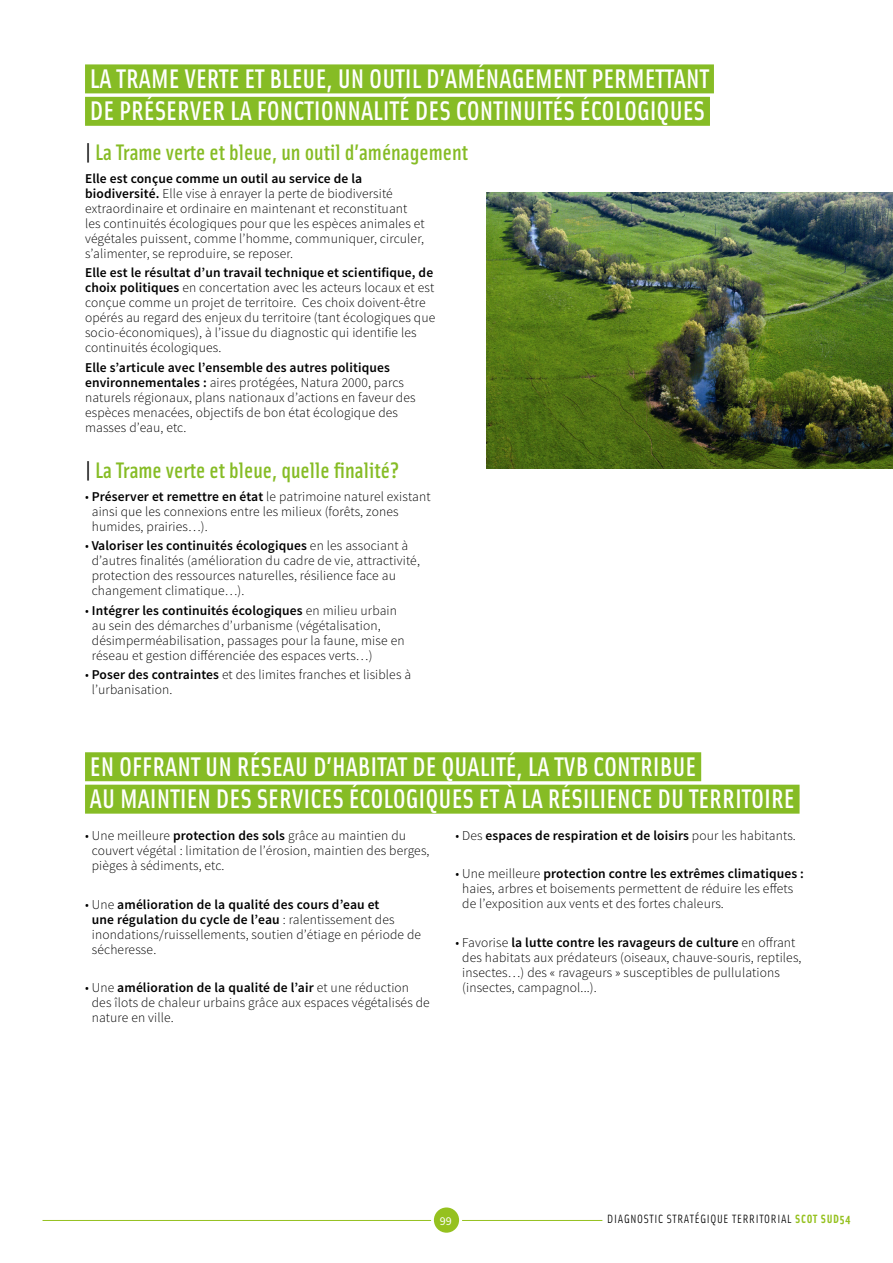
<style>
.page{position:relative;width:893px;height:1263px;background:#fff}
.page>*{position:absolute;margin:0;border:0;box-sizing:border-box;transform-origin:0 0}
.t1{font:500 27px/32.4px "Solex";color:#fff}
.t2{font:500 22.5px "Solex";color:#86bc25}
.t3{font:300 13.5px/15px "Source Sans Pro";letter-spacing:.01em;color:#000}
.t4{font:600 13.5px "Source Sans Pro";letter-spacing:.01em;color:#000}
.t5{font:12px "Solex";letter-spacing:.06em;color:#000}
.t6{font:12px "Source Sans Pro";color:#fff}
.s1{color:#000}
.s2{font-weight:600}
.s3{font-weight:300}
.s4{font-weight:700;color:#95c11f}
</style>
<div class="page">
<hr style="left:462px;top:1220px;width:140px;height:1px;background:#95c11f">
<hr style="left:43px;top:1220px;width:388px;height:1px;background:#95c11f">
<div style="left:434px;top:1207px;width:25px;height:26px;background:#95c11f;border-radius:50%"></div>
<div style="left:85px;top:64px;width:629px;height:29px;background:#86bc25"></div>
<div style="left:85px;top:97px;width:625px;height:29px;background:#86bc25"></div>
<img style="left:486px;top:192px;width:407px;height:277px">
<div style="left:85px;top:752px;width:616px;height:29px;background:#86bc25"></div>
<div style="left:85px;top:785px;width:714px;height:29px;background:#86bc25"></div>
<h1 class="t1" style="left:90px;top:61px;width:621px">LA TRAME VERTE ET BLEUE, UN OUTIL D’AMÉNAGEMENT PERMETTANT<br>DE PRÉSERVER LA FONCTIONNALITÉ DES CONTINUITÉS ÉCOLOGIQUES</h1>
<h2 class="t2" style="left:85px;top:137px;width:385px"><span class="s1">|</span> La Trame verte et bleue, un outil d’aménagement</h2>
<p class="t3" style="left:85px;top:171px;width:341px"><span class="s2">Elle est conçue comme un outil au service de la biodiversité.</span> Elle vise à enrayer la perte de biodiversité extraordinaire et ordinaire en maintenant et reconstituant les continuités écologiques pour que les espèces animales et végétales puissent, comme l’homme, communiquer, circuler, s’alimenter, se reproduire, se reposer.</p>
<p class="t3" style="left:85px;top:265px;width:352px"><span class="s2">Elle est le résultat d’un travail technique et scientifique, de choix politiques</span> en concertation avec les acteurs locaux et est conçue comme un projet de territoire. Ces choix doivent-être opérés au regard des enjeux du territoire (tant écologiques que socio-économiques), à l’issue du diagnostic qui identifie les continuités écologiques.</p>
<p class="t3" style="left:85px;top:360px;width:332px"><span class="s2">Elle s’articule avec l’ensemble des autres politiques environnementales :</span> aires protégées, Natura 2000, parcs naturels régionaux, plans nationaux d’actions en faveur des espèces menacées, objectifs de bon état écologique des masses d’eau, etc.</p>
<h2 class="t2" style="left:85px;top:455px;width:316px"><span class="s1">|</span> La Trame verte et bleue, quelle finalité?</h2>
<p class="t3" style="left:92px;top:489px;width:340px;text-indent:-7px">• <span class="s2">Préserver et remettre en état</span> le patrimoine naturel existant ainsi que les connexions entre les milieux (forêts, zones humides, prairies…).</p>
<p class="t3" style="left:92px;top:538px;width:330px;text-indent:-7px">• <span class="s2">Valoriser les continuités écologiques</span> en les associant à d’autres finalités (amélioration du cadre de vie, attractivité, protection des ressources naturelles, résilience face au changement climatique…).</p>
<p class="t3" style="left:92px;top:603px;width:314px;text-indent:-7px">• <span class="s2">Intégrer les continuités écologiques</span> en milieu urbain au sein des démarches d’urbanisme (végétalisation, désimperméabilisation, passages pour la faune, mise en réseau et gestion différenciée des espaces verts…)</p>
<p class="t3" style="left:92px;top:667px;width:321px;text-indent:-7px">• <span class="s2">Poser des contraintes</span> et des limites franches et lisibles à l’urbanisation.</p>
<h1 class="t1" style="left:90px;top:749px;width:706px">EN OFFRANT UN RÉSEAU D’HABITAT DE QUALITÉ, LA TVB CONTRIBUE<br>AU MAINTIEN DES SERVICES ÉCOLOGIQUES ET À LA RÉSILIENCE DU TERRITOIRE</h1>
<p class="t3" style="left:92px;top:828px;width:339px;text-indent:-7px">• Une meilleure <span class="s2">protection des sols</span> grâce au maintien du couvert végétal : limitation de l’érosion, maintien des berges, pièges à sédiments, etc.</p>
<p class="t3" style="left:92px;top:896px;width:331px;text-indent:-7px">• Une <span class="s2">amélioration de la qualité des cours d’eau et<br>une régulation du cycle de l’eau</span> : ralentissement des inondations/ruissellements, soutien d’étiage en période de sécheresse.</p>
<p class="t3" style="left:92px;top:980px;width:340px;text-indent:-7px">• Une <span class="s2">amélioration de la qualité de l’air</span> et une réduction des îlots de chaleur urbains grâce aux espaces végétalisés de nature en ville.</p>
<p class="t4" style="left:455px;top:827px;width:342px"><span class="s3">• Des</span> espaces de respiration et de loisirs <span class="s3">pour les habitants.</span></p>
<p class="t3" style="left:462px;top:866px;width:343px;text-indent:-7px">• Une meilleure <span class="s2">protection contre les extrêmes climatiques : </span>haies, arbres et boisements permettent de réduire les effets de l’exposition aux vents et des fortes chaleurs.</p>
<p class="t3" style="left:462px;top:935px;width:341px;text-indent:-7px">• Favorise <span class="s2">la lutte contre les ravageurs de culture</span> en offrant des habitats aux prédateurs (oiseaux, chauve-souris, reptiles, insectes…) des « ravageurs » susceptibles de pullulations (insectes, campagnol...).</p>
<p class="t6" style="left:440px;top:1213px;width:13px">99</p>
<p class="t5" style="left:607px;top:1211px;width:245px">DIAGNOSTIC STRATÉGIQUE TERRITORIAL <span class="s4">SCOT SUD54</span></p>
</div>
